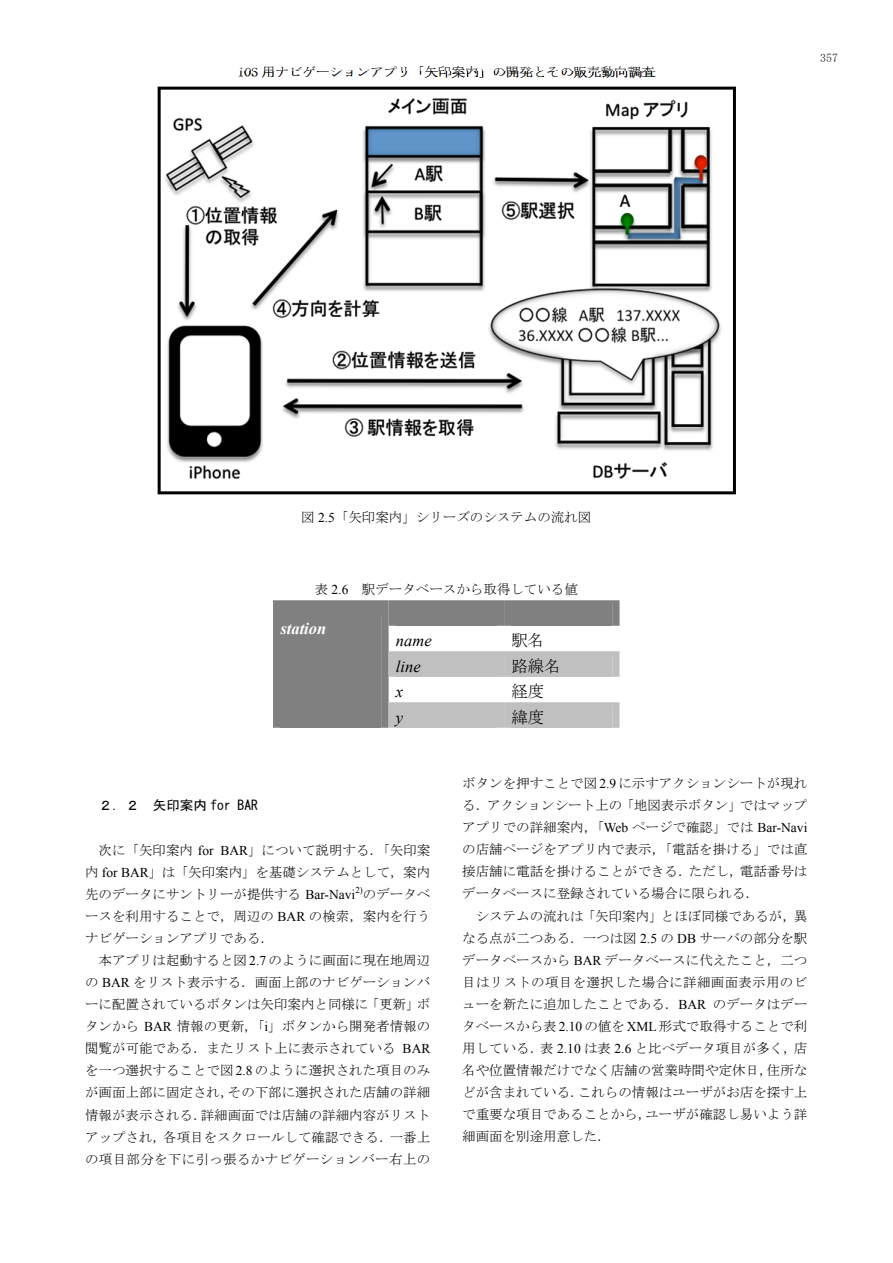
<style>
.page{position:relative;width:893px;height:1263px;background:#fff}
.page>*{position:absolute;margin:0;border:0;box-sizing:border-box;transform-origin:0 0}
.t1{font:italic 16.5px "Times New Roman";color:#000}
.t2{font:16.5px "MS P Mincho";color:#000}
.t3{font:italic 700 16.5px "Times New Roman";color:#fff}
.t4{font:13.5px/22px "MS Mincho";color:#000;text-align:justify}
.t5{font:13.5px "MS Gothic";color:#000}
.t6{font:12px "MS Mincho";color:#231f20}
.s1{font-family:"Times New Roman"}
</style>
<div class="page">
<svg style="left:273px;top:600px;width:347px;height:128px"></svg>
<div style="left:511px;top:706px;width:101px;height:22px;background:#c0c0c0"></div>
<img style="left:157px;top:71px;width:579px;height:424px">
<p class="t4" style="left:238px;top:61px;width:418px">iOS 用ナビゲーションアプリ「矢印案内」の開発とその販売動向調査</p>
<p class="t6" style="left:820px;top:52px;width:19px">357</p>
<p class="t4" style="left:301px;top:506px;width:292px">図 <span class="s1">2.5</span>「矢印案内」シリーズのシステムの流れ図</p>
<p class="t4" style="left:315px;top:578px;width:265px">表 <span class="s1">2.6</span> 駅データベースから取得している値</p>
<p class="t3" style="left:280px;top:617px;width:47px">station</p>
<p class="t1" style="left:396px;top:629px;width:37px">name</p>
<p class="t2" style="left:511px;top:632px;width:34px">駅名</p>
<p class="t1" style="left:396px;top:655px;width:26px">line</p>
<p class="t2" style="left:511px;top:657px;width:51px">路線名</p>
<p class="t1" style="left:396px;top:680px;width:9px">x</p>
<p class="t2" style="left:511px;top:683px;width:34px">経度</p>
<p class="t1" style="left:396px;top:706px;width:9px">y</p>
<p class="t2" style="left:511px;top:708px;width:34px">緯度</p>
<p class="t5" style="left:99px;top:799px;width:161px">２．２ 矢印案内 for BAR</p>
<p class="t4" style="left:85px;top:839px;width:347px;text-indent:13px">次に「矢印案内 <span class="s1">for BAR</span>」について説明する．「矢印案内 <span class="s1">for BAR</span>」は「矢印案内」を基礎システムとして，案内先のデータにサントリーが提供する <span class="s1">Bar-Navi</span><sup>2)</sup>のデータベースを利用することで，周辺の <span class="s1">BAR</span> の検索，案内を行うナビゲーションアプリである．</p>
<p class="t4" style="left:85px;top:949px;width:347px;text-indent:14px">本アプリは起動すると図 <span class="s1">2.7</span> のように画面に現在地周辺の <span class="s1">BAR</span> をリスト表示する．画面上部のナビゲーションバーに配置されているボタンは矢印案内と同様に「更新」ボタンから <span class="s1">BAR</span> 情報の更新，「<span class="s1">i</span>」ボタンから開発者情報の閲覧が可能である．またリスト上に表示されている <span class="s1">BAR</span>を一つ選択することで図 <span class="s1">2.8</span> のように選択された項目のみが画面上部に固定され，その下部に選択された店舗の詳細情報が表示される．詳細画面では店舗の詳細内容がリストアップされ，各項目をスクロールして確認できる．一番上の項目部分を下に引っ張るかナビゲーションバー右上の</p>
<p class="t4" style="left:462px;top:772px;width:347px">ボタンを押すことで図 <span class="s1">2.9</span> に示すアクションシートが現れる．アクションシート上の「地図表示ボタン」ではマップアプリでの詳細案内，「<span class="s1">Web</span> ページで確認」では <span class="s1">Bar-Navi</span>の店舗ページをアプリ内で表示，「電話を掛ける」では直接店舗に電話を掛けることができる．ただし，電話番号はデータベースに登録されている場合に限られる．</p>
<p class="t4" style="left:462px;top:905px;width:347px;text-indent:14px">システムの流れは「矢印案内」とほぼ同様であるが，異なる点が二つある．一つは図 <span class="s1">2.5</span> の <span class="s1">DB</span> サーバの部分を駅データベースから <span class="s1">BAR</span> データベースに代えたこと，二つ目はリストの項目を選択した場合に詳細画面表示用のビューを新たに追加したことである．<span class="s1">BAR</span> のデータはデータベースから表 <span class="s1">2.10</span>の値を<span class="s1">XML</span> 形式で取得することで利用している．表 <span class="s1">2.10</span> は表 <span class="s1">2.6</span> と比べデータ項目が多く，店名や位置情報だけでなく店舗の営業時間や定休日，住所などが含まれている．これらの情報はユーザがお店を探す上で重要な項目であることから，ユーザが確認し易いよう詳細画面を別途用意した．</p>
</div>
